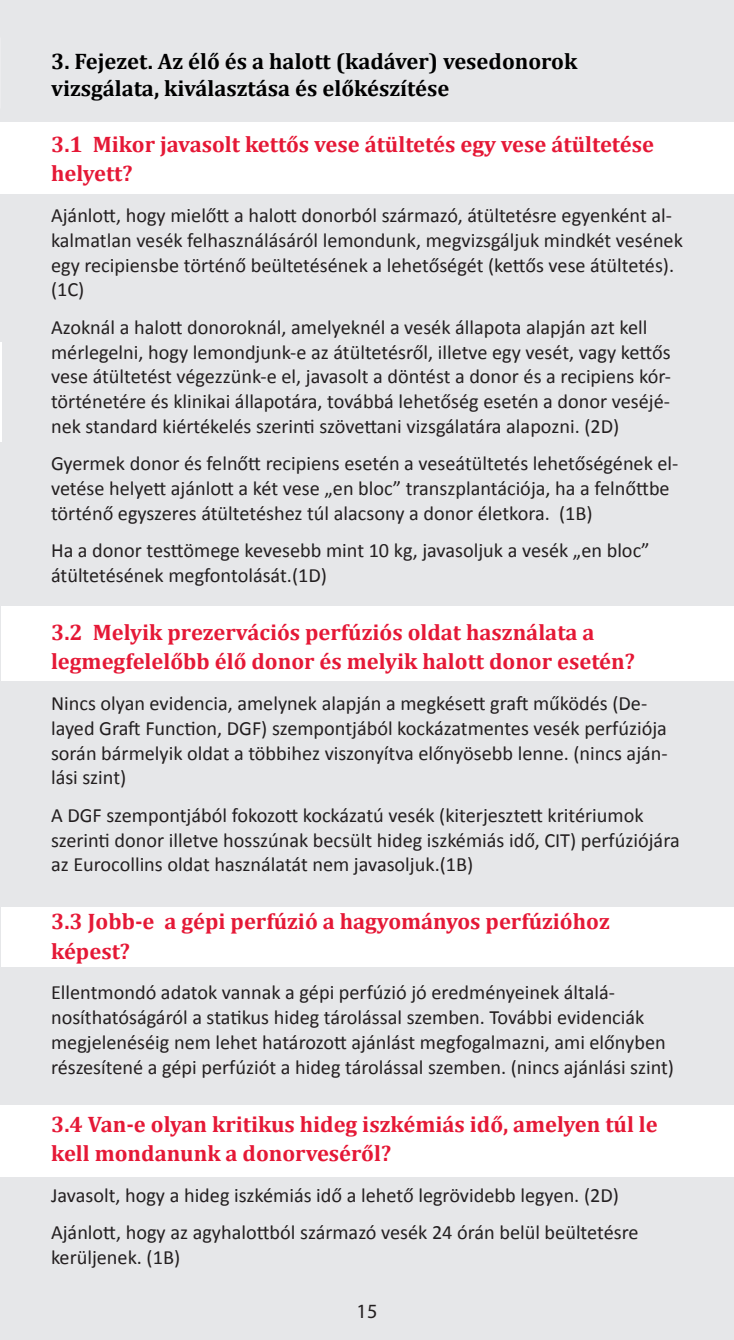
<style>
.page{position:relative;width:734px;height:1340px;background:#fff}
.page>*{position:absolute;margin:0;border:0;box-sizing:border-box;transform-origin:0 0}
.Heading_3{font:700 22.5px/29.2px "Cambria";color:#e51836}
.Heading_2{font:700 22.5px/27px "Cambria";color:#000}
.t1{font:20.25px/24.8px "Calibri";color:#231f20}
.t2{font:20.25px "Myriad Pro";color:#231f20}
</style>
<div class="page">
<div style="left:0;top:0;width:733px;height:1339px;background:#e6e7e9"></div>
<div style="left:0;top:1105px;width:733px;height:71px;background:#fff"></div>
<div style="left:1px;top:907px;width:732px;height:59px;background:#fff"></div>
<div style="left:1px;top:606px;width:732px;height:74px;background:#fff"></div>
<div style="left:0;top:123px;width:733px;height:71px;background:#fff"></div>
<hr style="left:0;top:342px;width:1px;height:100px;background:#fff">
<p class="Heading_2" style="left:51px;top:47px;width:528px">3. Fejezet. Az élő és a halott (kadáver) vesedonorok vizsgálata, kiválasztása és előkészítése</p>
<p class="Heading_3" style="left:51px;top:129px;width:604px">3.1 Mikor javasolt kettős vese átültetés egy vese átültetése helyett?</p>
<p class="t1" style="left:51px;top:203px;width:633px">Ajánlott, hogy mielőtt a halott donorból származó, átültetésre egyenként al&shy;kalmatlan vesék felhasználásáról lemondunk, megvizsgáljuk mindkét vesének egy recipiensbe történő beültetésének a lehetőségét (kettős vese átültetés). (1C)</p>
<p class="t1" style="left:51px;top:315px;width:621px">Azoknál a halott donoroknál, amelyeknél a vesék állapota alapján azt kell mérlegelni, hogy lemondjunk-e az átültetésről, illetve egy vesét, vagy kettős vese átültetést végezzünk-e el, javasolt a döntést a donor és a recipiens kór&shy;történetére és klinikai állapotára, továbbá lehetőség esetén a donor veséjé&shy;nek standard kiértékelés szerinti szövettani vizsgálatára alapozni. (2D)</p>
<p class="t1" style="left:51px;top:451px;width:628px">Gyermek donor és felnőtt recipiens esetén a veseátültetés lehetőségének el&shy;vetése helyett ajánlott a két vese „en bloc” transzplantációja, ha a felnőttbe történő egyszeres átültetéshez túl alacsony a donor életkora. (1B)</p>
<p class="t1" style="left:51px;top:538px;width:600px">Ha a donor testtömege kevesebb mint 10 kg, javasoljuk a vesék „en bloc” átültetésének megfontolását.(1D)</p>
<p class="Heading_3" style="left:51px;top:617px;width:585px">3.2 Melyik prezervációs perfúziós oldat használata a legmegfelelőbb élő donor és melyik halott donor esetén?</p>
<p class="t1" style="left:51px;top:691px;width:618px">Nincs olyan evidencia, amelynek alapján a megkésett graft működés (De&shy;layed Graft Function, DGF) szempontjából kockázatmentes vesék perfúziója során bármelyik oldat a többihez viszonyítva előnyösebb lenne. (nincs aján&shy;lási szint)</p>
<p class="t1" style="left:51px;top:803px;width:630px">A DGF szempontjából fokozott kockázatú vesék (kiterjesztett kritériumok szerinti donor illetve hosszúnak becsült hideg iszkémiás idő, CIT) perfúziójára az Eurocollins oldat használatát nem javasoljuk.(1B)</p>
<p class="Heading_3" style="left:51px;top:906px;width:560px">3.3 Jobb-e a gépi perfúzió a hagyományos perfúzióhoz képest?</p>
<p class="t1" style="left:51px;top:980px;width:624px">Ellentmondó adatok vannak a gépi perfúzió jó eredményeinek általá&shy;nosíthatóságáról a statikus hideg tárolással szemben. További evidenciák megjelenéséig nem lehet határozott ajánlást megfogalmazni, ami előnyben részesítené a gépi perfúziót a hideg tárolással szemben. (nincs ajánlási szint)</p>
<p class="Heading_3" style="left:51px;top:1108px;width:608px">3.4 Van-e olyan kritikus hideg iszkémiás idő, amelyen túl le kell mondanunk a donorveséről?</p>
<p class="t1" style="left:51px;top:1182px;width:569px">Javasolt, hogy a hideg iszkémiás idő a lehető legrövidebb legyen. (2D)</p>
<p class="t1" style="left:51px;top:1220px;width:589px">Ajánlott, hogy az agyhalottból származó vesék 24 órán belül beültetésre kerüljenek. (1B)</p>
<p class="t2" style="left:356px;top:1298px;width:22px">15</p>
</div>
